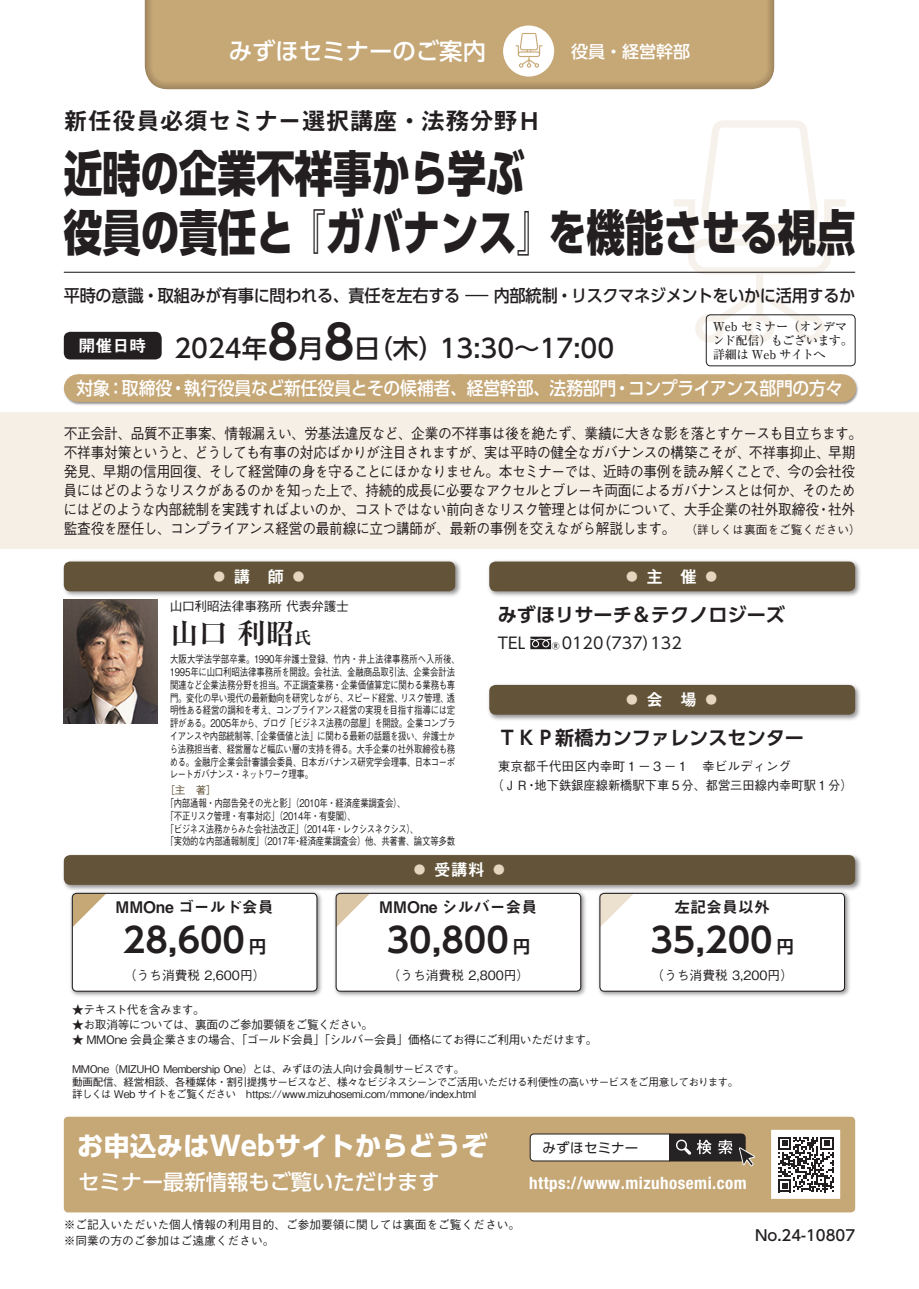
<style>
.page{position:relative;width:919px;height:1289px;background:#fff}
.page>*{position:absolute;margin:0;border:0;box-sizing:border-box;transform-origin:0 0}
.t1{font:800 48.9px/59.6px "UD Shin Go Pro";letter-spacing:-.005em;color:#231f20;scale:.79 1}
.t2{font:700 34.05px "UD Shin Go Pro De";color:#231f20}
.t3{font:700 28.65px "Ryumin Pro";color:#231f20}
.t4{font:700 26.55px "UD Shin Go Pro";color:#fff}
.t5{font:500 25.5px "UD Shin Go Pro";color:#231f20}
.t6{font:24.45px "Midashi Go Pro MB31";letter-spacing:-.02em;color:#231f20}
.t7{font:500 23.4px "UD Shin Go Pro";color:#fff}
.t8{font:500 21.3px "UD Shin Go Pro";color:#fff}
.t9{font:700 19.2px "UD Shin Go Pro De";color:#231f20}
.t10{font:500 18px "UD Shin Go Pro";letter-spacing:-.01em;color:#fff;scale:.93 1}
.t11{font:500 16.95px "UD Shin Go Pro";letter-spacing:-.02em;color:#231f20;scale:.95 1}
.t12{font:700 condensed 16.95px "Helvetica Neue LT Std";letter-spacing:.03em;color:#fff}
.t13{font:16.95px "Midashi Go Pro MB31";color:#fff}
.t14{font:500 16.95px "UD Shin Go Pro";color:#fff}
.t15{font:15.9px "Midashi Go Pro MB31";color:#231f20}
.t16{font:15.75px "UD Shin Go Pro";color:#231f20}
.t17{font:500 14.85px/19.2px "Gothic BBB Pro";letter-spacing:-.035em;color:#231f20;scale:.92 1}
.t18{font:500 14.85px "UD Shin Go Pro";color:#231f20}
.t19{font:13.5px "UD Shin Go Pro";letter-spacing:.01em;color:#231f20}
.t20{font:500 12.75px "Gothic BBB Pro";color:#231f20}
.t21{font:500 12.75px "Gothic BBB Pro";color:#231f20;scale:.96 1}
.t22{font:500 12.75px "Gothic BBB Pro";letter-spacing:-.02em;color:#231f20}
.t23{font:500 12.15px/14.4px "Ryumin Pro";letter-spacing:-.035em;color:#231f20}
.t24{font:500 11.7px/15.9px "Gothic BBB Pro";color:#231f20}
.t25{font:500 11.7px "Gothic BBB Pro";letter-spacing:-.025em;color:#231f20}
.t26{font:500 11.7px "Gothic BBB Pro";letter-spacing:-.05em;color:#231f20}
.t27{font:500 11.7px "Gothic BBB Pro";letter-spacing:-.06em;color:#231f20}
.t28{font:500 10.65px/12.8px "Gothic BBB Pro";letter-spacing:-.03em;color:#231f20;scale:.79 1}
.t29{font:500 10.65px/12.8px "Gothic BBB Pro";letter-spacing:-.03em;color:#231f20}
.t30{font:500 10.65px "Gothic BBB Pro";color:#635439}
.s1{font-family:"UD Shin Go Pro De";font-weight:700;font-size:46.8px}
.s2{font-size:11.7px}
.s3{color:#e5d7bf}
.s4{font-size:16.95px}
</style>
<div class="page">
<svg style="left:673px;top:120px;width:172px;height:223px"></svg>
<div style="left:64px;top:332px;width:98px;height:27px;background:#231f20;border-radius:6px"></div>
<hr style="left:64px;top:272px;width:791px;height:1px;background:#231f20">
<div style="left:487px;top:682px;width:374px;height:39px;background:#231f20;opacity:.5"></div>
<div style="left:489px;top:685px;width:366px;height:29px;background:#635439;border-radius:6px"></div>
<div style="left:706px;top:314px;width:149px;height:52px;border:1px solid #231f20;border-radius:4px"></div>
<div style="left:0;top:412px;width:918px;height:137px;background:#f5efe5"></div>
<div style="left:132px;top:0;width:654px;height:92px;background:#231f20;opacity:.5"></div>
<div style="left:64px;top:1116px;width:791px;height:96px;background:#c6a776;border-radius:4px"></div>
<img style="left:63px;top:1120px;width:793px;height:88px">
<svg style="left:529px;top:1133px;width:227px;height:36px"></svg>
<div style="left:771px;top:1129px;width:69px;height:69px;border:14px solid #fff"></div>
<svg style="left:778px;top:1136px;width:55px;height:56px;background:#8c898a"></svg>
<div style="left:69px;top:889px;width:254px;height:108px;background:#231f20;opacity:.5"></div>
<div style="left:72px;top:893px;width:245px;height:98px;background:#fff;border-radius:4px"></div>
<svg style="left:72px;top:893px;width:34px;height:33px"></svg>
<div style="left:72px;top:892px;width:245px;height:99px;border:1px solid #231f20;border-radius:4px"></div>
<div style="left:332px;top:889px;width:255px;height:108px;background:#231f20;opacity:.5"></div>
<div style="left:336px;top:893px;width:244px;height:98px;background:#fff;border-radius:4px"></div>
<svg style="left:337px;top:894px;width:33px;height:33px"></svg>
<div style="left:335px;top:892px;width:246px;height:99px;border:1px solid #231f20;border-radius:4px"></div>
<div style="left:596px;top:889px;width:255px;height:108px;background:#231f20;opacity:.5"></div>
<div style="left:600px;top:893px;width:244px;height:98px;background:#fff;border-radius:4px"></div>
<svg style="left:601px;top:894px;width:32px;height:32px"></svg>
<div style="left:599px;top:892px;width:246px;height:99px;border:1px solid #231f20;border-radius:4px"></div>
<div style="left:487px;top:559px;width:374px;height:39px;background:#231f20;opacity:.5"></div>
<div style="left:489px;top:561px;width:366px;height:30px;background:#635439;border-radius:6px"></div>
<svg style="left:530px;top:636px;width:21px;height:13px"></svg>
<div style="left:61px;top:852px;width:800px;height:39px;background:#231f20;opacity:.5"></div>
<div style="left:64px;top:855px;width:791px;height:29px;background:#635439;border-radius:6px"></div>
<div style="left:503px;top:26px;width:51px;height:51px;background:#fff;border-radius:50%"></div>
<svg style="left:515px;top:33px;width:27px;height:35px"></svg>
<div style="left:63px;top:373px;width:795px;height:32px;background:#231f20;opacity:.5"></div>
<div style="left:78px;top:374px;width:763px;height:28px;background:#c6a776"></div>
<svg style="left:132px;top:374px;width:682px;height:1px"></svg>
<svg style="left:841px;top:374px;width:1px;height:28px"></svg>
<div style="left:61px;top:559px;width:401px;height:39px;background:#231f20;opacity:.5"></div>
<div style="left:64px;top:561px;width:391px;height:30px;background:#635439;border-radius:6px"></div>
<img style="left:64px;top:600px;width:93px;height:123px">
<h3 class="t7" style="left:229px;top:32px;width:259px">みずほセミナーのご案内</h3>
<h3 class="t14" style="left:554px;top:37px;width:138px">　役員・経営幹部</h3>
<h3 class="t6" style="left:64px;top:101px;width:479px">新任役員必須セミナー選択講座・法務分野Ｈ</h3>
<h1 class="t1" style="left:64px;top:142px;width:1003px">近時の企業不祥事から学ぶ<br>役員の責任と『ガバナンス』を機能させる視点</h1>
<h3 class="t11" style="left:64px;top:282px;width:834px">平時の意識・取組みが有事に問われる、責任を左右する ― 内部統制・リスクマネジメントをいかに活用するか</h3>
<p class="t23" style="left:712px;top:318px;width:142px">Web セミナー（オンデマンド配信）もございます。詳細は Web サイトへ</p>
<h3 class="t5" style="left:174px;top:328px;width:441px">2024年<span class="s1">8</span>月<span class="s1">8</span>日（木）13:30～17:00</h3>
<h3 class="t10" style="left:77px;top:373px;width:825px">対象：取締役・執行役員など新任役員とその候補者、経営幹部、法務部門・コンプライアンス部門の方々</h3>
<h3 class="t13" style="left:79px;top:332px;width:70px">開催日時</h3>
<p class="t17" style="left:64px;top:421px;width:869px">不正会計、品質不正事案、情報漏えい、労基法違反など、企業の不祥事は後を絶たず、業績に大きな影を落とすケースも目立ちます。不祥事対策というと、どうしても有事の対応ばかりが注目されますが、実は平時の健全なガバナンスの構築こそが、不祥事抑止、早期発見、早期の信用回復、そして経営陣の身を守ることにほかなりません。本セミナーでは、近時の事例を読み解くことで、今の会社役員にはどのようなリスクがあるのかを知った上で、持続的成長に必要なアクセルとブレーキ両面によるガバナンスとは何か、そのためにはどのような内部統制を実践すればよいのか、コストではない前向きなリスク管理とは何かについて、大手企業の社外取締役・社外監査役を歴任し、コンプライアンス経営の最前線に立つ講師が、最新の事例を交えながら解説します。 <span class="s2">（詳しくは裏面をご覧ください）</span></p>
<h3 class="t13" style="left:211px;top:563px;width:98px"><span class="s3">◦</span> 講　師 <span class="s3">◦</span></h3>
<p class="t22" style="left:170px;top:596px;width:180px">山口利昭法律事務所 代表弁護士</p>
<h3 class="t3" style="left:170px;top:610px;width:143px">山口 利昭<span class="s4">氏</span></h3>
<p class="t28" style="left:170px;top:651px;width:368px">大阪大学法学部卒業。1990年弁護士登録、竹内・井上法律事務所へ入所後、1995年に山口利昭法律事務所を開設。会社法、金融商品取引法、企業会計法関連など企業法務分野を担当。不正調査業務・企業価値算定に関わる業務も専門。変化の早い現代の最新動向を研究しながら、スピード経営、リスク管理、透明性ある経営の調和を考え、コンプライアンス経営の実現を目指す指導には定評がある。2005年から、ブログ「ビジネス法務の部屋」を開設。企業コンプライアンスや内部統制等、「企業価値と法」に関わる最新の話題を扱い、弁護士から法務担当者、経営層など幅広い層の支持を得る。大手企業の社外取締役も務める。金融庁企業会計審議会委員、日本ガバナンス研究学会理事、日本コーポレートガバナンス・ネットワーク理事。</p>
<p class="t30" style="left:164px;top:781px;width:54px">［主　著］</p>
<p class="t28" style="left:166px;top:795px;width:368px">「内部通報・内部告発その光と影」（2010年・経済産業調査会）、<br>「不正リスク管理・有事対応」（2014年・有斐閣）、<br>「ビジネス法務からみた会社法改正」（2014年・レクシスネクシス）、<br>「実効的な内部通報制度」（2017年・経済産業調査会）他、共著書、論文等多数</p>
<h3 class="t13" style="left:623px;top:563px;width:98px"><span class="s3">◦</span> 主　催 <span class="s3">◦</span></h3>
<h3 class="t9" style="left:497px;top:599px;width:289px">みずほリサーチ＆テクノロジーズ</h3>
<h3 class="t16" style="left:497px;top:630px;width:29px">TEL</h3>
<h3 class="t16" style="left:551px;top:630px;width:132px">®0120（737）132</h3>
<h3 class="t13" style="left:623px;top:686px;width:98px"><span class="s3">◦</span> 会　場 <span class="s3">◦</span></h3>
<h3 class="t9" style="left:497px;top:722px;width:308px">ＴＫＰ新橋カンファレンスセンター</h3>
<p class="t20" style="left:497px;top:755px;width:295px">東京都千代田区内幸町１－３－１　幸ビルディング</p>
<p class="t21" style="left:491px;top:774px;width:377px">（ＪＲ・地下鉄銀座線新橋駅下車５分、都営三田線内幸町駅１分）</p>
<h3 class="t13" style="left:411px;top:856px;width:98px"><span class="s3">◦</span> 受講料 <span class="s3">◦</span></h3>
<h3 class="t15" style="left:115px;top:894px;width:160px">MMOne ゴールド会員</h3>
<h3 class="t15" style="left:379px;top:894px;width:160px">MMOne シルバー会員</h3>
<h3 class="t15" style="left:674px;top:894px;width:97px">左記会員以外</h3>
<h2 class="t2" style="left:123px;top:912px;width:145px">28,600 <span class="s4">円</span></h2>
<h2 class="t2" style="left:386px;top:912px;width:145px">30,800 <span class="s4">円</span></h2>
<h2 class="t2" style="left:650px;top:912px;width:145px">35,200 <span class="s4">円</span></h2>
<p class="t20" style="left:124px;top:965px;width:143px">（うち消費税 2,600円）</p>
<p class="t20" style="left:387px;top:965px;width:143px">（うち消費税 2,800円）</p>
<p class="t20" style="left:651px;top:965px;width:143px">（うち消費税 3,200円）</p>
<p class="t27" style="left:72px;top:1000px;width:134px">★テキスト代を含みます。</p>
<p class="t26" style="left:72px;top:1015px;width:302px">★お取消等については、裏面のご参加要領をご覧ください。</p>
<p class="t25" style="left:72px;top:1030px;width:526px">★ MMOne 会員企業さまの場合、「ゴールド会員」「シルバー会員」価格にてお得にご利用いただけます。</p>
<p class="t29" style="left:72px;top:1061px;width:667px">MMOne（MIZUHO Membership One）とは、みずほの法人向け会員制サービスです。<br>動画配信、経営相談、各種媒体・割引提携サービスなど、様々なビジネスシーンでご活用いただける利便性の高いサービスをご用意しております。詳しくは Web サイトをご覧ください　https://www.mizuhosemi.com/mmone/index.html</p>
<h3 class="t4" style="left:77px;top:1124px;width:412px">お申込みはWebサイトからどうぞ</h3>
<h3 class="t8" style="left:78px;top:1164px;width:363px">セミナー最新情報もご覧いただけます</h3>
<h3 class="t12" style="left:529px;top:1172px;width:219px">https://www.mizuhosemi.com</h3>
<p class="t19" style="left:542px;top:1136px;width:97px">みずほセミナー</p>
<p class="t24" style="left:64px;top:1215px;width:463px">※ご記入いただいた個人情報の利用目的、ご参加要領に関しては裏面をご覧ください。　※同業の方のご参加はご遠慮ください。</p>
<h3 class="t18" style="left:755px;top:1223px;width:102px">No.24-10807</h3>
</div>
